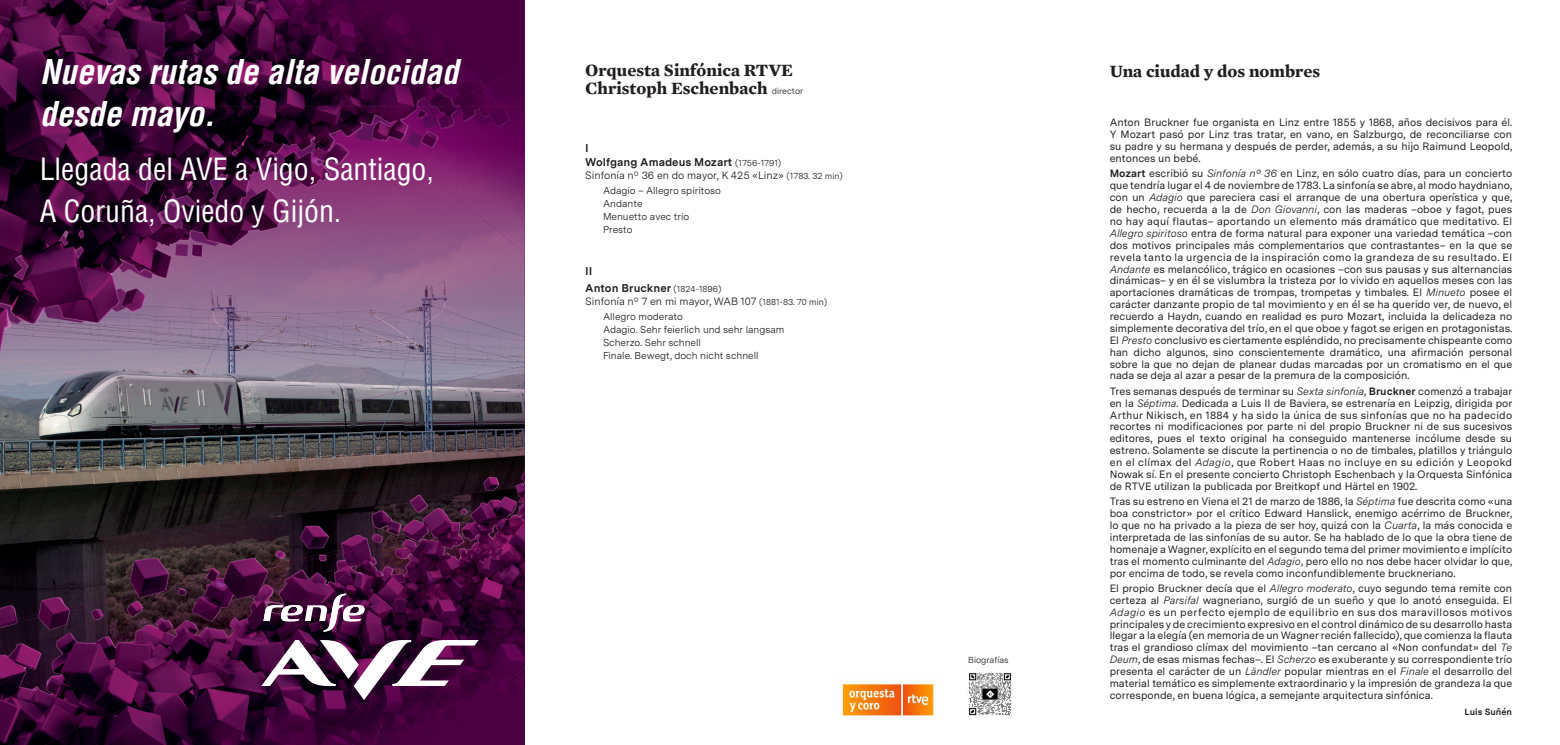
<style>
.page{position:relative;width:1560px;height:745px;background:#fff}
.page>*{position:absolute;margin:0;border:0;box-sizing:border-box;transform-origin:0 0}
.t1{font:italic 700 condensed 33.38px/41.2px "Helvetica LT Std";color:#fff}
.t2{font:condensed 29.88px/41.2px "Helvetica LT Std";color:#fff}
.Título_notas_al_programa{font:700 17.5px "Mercury Text G1";color:#231f20}
.Partes{font:700 11.25px "Messina Sans";color:#231f20}
.Título_cursiva{font:700 11.25px "Messina Sans";color:#231f20}
.t3{font:10.62px/11.9px "Messina Sans";color:#231f20;text-align:justify}
.t4{font:10.62px "Messina Sans";color:#231f20}
.Programa_formato_2{font:10px "Messina Sans";color:#231f20}
.Texto_firma{font:700 9px "Messina Sans";color:#231f20}
.t5{font:8.75px "Messina Sans";color:#231f20}
.s1{font-family:"Messina Sans";font-weight:400;font-size:8.75px}
.s2{font-weight:400;font-size:8.75px}
.s3{font-size:8.75px}
.s4{font-weight:700}
.s5{font-style:italic}
</style>
<div class="page">
<img style="left:0;top:0;width:262px;height:106px">
<img style="left:0;top:106px;width:72px;height:201px">
<img style="left:72px;top:106px;width:89px;height:158px">
<img style="left:161px;top:106px;width:89px;height:122px">
<img style="left:250px;top:106px;width:44px;height:72px">
<img style="left:294px;top:106px;width:68px;height:72px">
<img style="left:0;top:625px;width:110px;height:15px">
<img style="left:172px;top:589px;width:64px;height:11px">
<img style="left:0;top:590px;width:172px;height:35px">
<img style="left:194px;top:581px;width:42px;height:8px">
<img style="left:0;top:307px;width:152px;height:144px">
<img style="left:152px;top:228px;width:42px;height:206px">
<img style="left:194px;top:178px;width:168px;height:230px">
<img style="left:362px;top:136px;width:42px;height:255px">
<img style="left:404px;top:222px;width:120px;height:144px">
<img style="left:34px;top:264px;width:118px;height:43px">
<img style="left:121px;top:249px;width:31px;height:15px">
<img style="left:404px;top:179px;width:52px;height:43px">
<img style="left:295px;top:146px;width:67px;height:33px">
<img style="left:404px;top:166px;width:15px;height:13px">
<img style="left:0;top:451px;width:152px;height:171px">
<img style="left:152px;top:434px;width:42px;height:156px">
<img style="left:194px;top:408px;width:168px;height:173px">
<img style="left:362px;top:391px;width:42px;height:130px">
<img style="left:404px;top:366px;width:120px;height:155px">
<img style="left:110px;top:443px;width:42px;height:9px">
<img style="left:320px;top:399px;width:42px;height:9px">
<img style="left:0;top:640px;width:110px;height:104px">
<img style="left:110px;top:600px;width:126px;height:111px">
<img style="left:236px;top:560px;width:126px;height:108px">
<img style="left:362px;top:521px;width:126px;height:104px">
<img style="left:488px;top:521px;width:36px;height:62px">
<svg style="left:481px;top:521px;width:8px;height:2px"></svg>
<img style="left:45px;top:711px;width:316px;height:33px">
<img style="left:361px;top:668px;width:163px;height:76px">
<img style="left:115px;top:668px;width:246px;height:44px">
<img style="left:253px;top:625px;width:271px;height:43px">
<img style="left:391px;top:583px;width:133px;height:42px">
<img style="left:262px;top:0;width:262px;height:106px">
<img style="left:347px;top:106px;width:72px;height:30px">
<img style="left:443px;top:66px;width:81px;height:40px">
<img style="left:456px;top:106px;width:68px;height:147px">
<img style="left:419px;top:106px;width:37px;height:91px">
<img style="left:383px;top:118px;width:37px;height:48px">
<svg style="left:263px;top:593px;width:102px;height:38px"></svg>
<svg style="left:261px;top:639px;width:217px;height:60px"></svg>
<img style="left:968px;top:673px;width:44px;height:43px">
<img style="left:842px;top:680px;width:92px;height:36px">
<p class="t1" style="left:40px;top:52px;width:420px">Nuevas rutas de alta velocidad desde mayo.</p>
<p class="t2" style="left:40px;top:148px;width:396px">Llegada del AVE a Vigo, Santiago,<br>A Coruña, Oviedo y Gijón.</p>
<p class="Título_notas_al_programa" style="left:585px;top:60px;width:209px">Orquesta Sinfónica RTVE</p>
<p class="Título_notas_al_programa" style="left:585px;top:77px;width:219px">Christoph Eschenbach <span class="s1">director</span></p>
<p class="Título_cursiva" style="left:585px;top:140px;width:5px">I</p>
<p class="Partes" style="left:585px;top:153px;width:197px">Wolfgang Amadeus Mozart <span class="s2">(1756-1791)</span></p>
<p class="t4" style="left:585px;top:167px;width:259px">Sinfonía nº 36 en do mayor, K 425 «Linz» <span class="s3">(1783. 32 min)</span></p>
<p class="Programa_formato_2" style="left:603px;top:183px;width:119px">Adagio – Allegro spiritoso</p>
<p class="Programa_formato_2" style="left:603px;top:196px;width:41px">Andante</p>
<p class="Programa_formato_2" style="left:603px;top:209px;width:88px">Menuetto avec trio</p>
<p class="Programa_formato_2" style="left:603px;top:222px;width:31px">Presto</p>
<p class="Partes" style="left:585px;top:262px;width:9px">II</p>
<p class="Partes" style="left:585px;top:279px;width:138px">Anton Bruckner <span class="s2">(1824-1896)</span></p>
<p class="t4" style="left:585px;top:293px;width:243px">Sinfonía nº 7 en mi mayor, WAB 107 <span class="s3">(1881-83. 70 min)</span></p>
<p class="Programa_formato_2" style="left:603px;top:309px;width:81px">Allegro moderato</p>
<p class="Programa_formato_2" style="left:603px;top:322px;width:183px">Adagio. Sehr feierlich und sehr langsam</p>
<p class="Programa_formato_2" style="left:603px;top:335px;width:99px">Scherzo. Sehr schnell</p>
<p class="Programa_formato_2" style="left:603px;top:348px;width:157px">Finale. Bewegt, doch nicht schnell</p>
<p class="t5" style="left:968px;top:653px;width:42px">Biografías</p>
<p class="Título_notas_al_programa" style="left:1109px;top:60px;width:212px">Una ciudad y dos nombres</p>
<p class="t3" style="left:1109px;top:116px;width:404px">Anton Bruckner fue organista en Linz entre 1855 y 1868, años decisivos para él.<br>Y Mozart pasó por Linz tras tratar, en vano, en Salzburgo, de reconciliarse con su padre y su hermana y después de perder, además, a su hijo Raimund Leopold, entonces un bebé.</p>
<p class="t3" style="left:1109px;top:167px;width:404px"><span class="s4">Mozart</span> escribió su <span class="s5">Sinfonía nº 36</span> en Linz, en sólo cuatro días, para un concierto que tendría lugar el 4 de noviembre de 1783. La sinfonía se abre, al modo haydniano, con un <span class="s5">Adagio</span> que pareciera casi el arranque de una obertura operística y que, de hecho, recuerda a la de <span class="s5">Don Giovanni</span>, con las maderas –oboe y fagot, pues no hay aquí flautas– aportando un elemento más dramático que meditativo. El <span class="s5">Allegro spiritoso</span> entra de forma natural para exponer una variedad temática –con dos motivos principales más complementarios que contrastantes– en la que se revela tanto la urgencia de la inspiración como la grandeza de su resultado. El <span class="s5">Andante</span> es melancólico, trágico en ocasiones –con sus pausas y sus alternancias dinámicas– y en él se vislumbra la tristeza por lo vivido en aquellos meses con las aportaciones dramáticas de trompas, trompetas y timbales. El <span class="s5">Minueto</span> posee el carácter danzante propio de tal movimiento y en él se ha querido ver, de nuevo, el recuerdo a Haydn, cuando en realidad es puro Mozart, incluida la delicadeza no simplemente decorativa del trío, en el que oboe y fagot se erigen en protagonistas.<br>El <span class="s5">Presto</span> conclusivo es ciertamente espléndido, no precisamente chispeante como han dicho algunos, sino conscientemente dramático, una afirmación personal sobre la que no dejan de planear dudas marcadas por un cromatismo en el que nada se deja al azar a pesar de la premura de la composición.</p>
<p class="t3" style="left:1109px;top:384px;width:404px">Tres semanas después de terminar su <span class="s5">Sexta sinfonía</span>, <span class="s4">Bruckner</span> comenzó a trabajar en la <span class="s5">Séptima</span>. Dedicada a Luis II de Baviera, se estrenaría en Leipzig, dirigida por Arthur Nikisch, en 1884 y ha sido la única de sus sinfonías que no ha padecido recortes ni modificaciones por parte ni del propio Bruckner ni de sus sucesivos editores, pues el texto original ha conseguido mantenerse incólume desde su estreno. Solamente se discute la pertinencia o no de timbales, platillos y triángulo en el clímax del <span class="s5">Adagio</span>, que Robert Haas no incluye en su edición y Leopokd Nowak sí. En el presente concierto Christoph Eschenbach y la Orquesta Sinfónica de RTVE utilizan la publicada por Breitkopf und Härtel en 1902.</p>
<p class="t3" style="left:1109px;top:495px;width:404px">Tras su estreno en Viena el 21 de marzo de 1886, la <span class="s5">Séptima</span> fue descrita como «una boa constrictor» por el crítico Edward Hanslick, enemigo acérrimo de Bruckner, lo que no ha privado a la pieza de ser hoy, quizá con la <span class="s5">Cuarta</span>, la más conocida e interpretada de las sinfonías de su autor. Se ha hablado de lo que la obra tiene de homenaje a Wagner, explícito en el segundo tema del primer movimiento e implícito tras el momento culminante del <span class="s5">Adagio</span>, pero ello no nos debe hacer olvidar lo que, por encima de todo, se revela como inconfundiblemente bruckneriano.</p>
<p class="t3" style="left:1109px;top:581px;width:404px">El propio Bruckner decía que el <span class="s5">Allegro moderato</span>, cuyo segundo tema remite con certeza al <span class="s5">Parsifal</span> wagneriano, surgió de un sueño y que lo anotó enseguida. El <span class="s5">Adagio</span> es un perfecto ejemplo de equilibrio en sus dos maravillosos motivos principales y de crecimiento expresivo en el control dinámico de su desarrollo hasta llegar a la elegía (en memoria de un Wagner recién fallecido), que comienza la flauta tras el grandioso clímax del movimiento –tan cercano al «Non confundat» del <span class="s5">Te Deum</span>, de esas mismas fechas–. El <span class="s5">Scherzo</span> es exuberante y su correspondiente trío presenta el carácter de un <span class="s5">Ländler</span> popular mientras en el <span class="s5">Finale</span> el desarrollo del material temático es simplemente extraordinario y la impresión de grandeza la que corresponde, en buena lógica, a semejante arquitectura sinfónica.</p>
<p class="Texto_firma" style="left:1464px;top:704px;width:49px">Luis Suñén</p>
</div>
